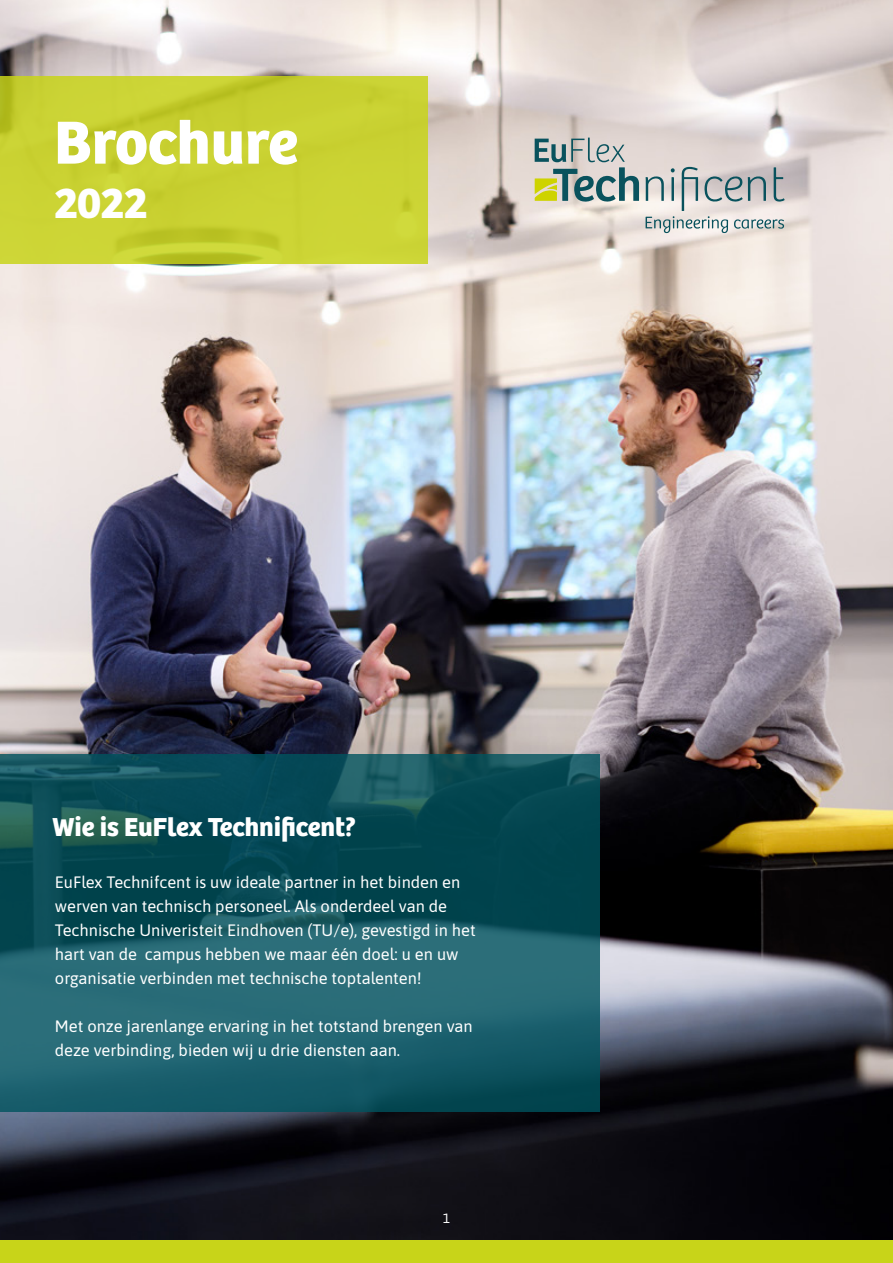
<style>
.page{position:relative;width:893px;height:1263px;background:#fff}
.page>*{position:absolute;margin:0;border:0;box-sizing:border-box;transform-origin:0 0}
.t1{font:700 63px "Bree";color:#fff}
.t2{font:700 45px "Bree";color:#fff}
.t3{font:700 27px "Bree";color:#fff}
.t4{font:16.5px/24px "Asap";color:#fff}
.t5{font:13.5px "Asap";color:#fff}
</style>
<div class="page">
<img style="left:0;top:0;width:893px;height:1240px">
<svg style="left:0;top:77px;width:427px;height:187px;background:#c8d131"></svg>
<svg style="left:646px;top:166px;width:139px;height:68px;background:#c3c6c6"></svg>
<svg style="left:535px;top:138px;width:104px;height:64px;background:#a6b3a5"></svg>
<svg style="left:1px;top:754px;width:599px;height:357px;background:#145761"></svg>
<div style="left:0;top:1240px;width:893px;height:23px;background:#c8d419"></div>
<h1 class="t1" style="left:54px;top:105px;width:245px">Brochure</h1>
<h2 class="t2" style="left:54px;top:175px;width:95px">2022</h2>
<h3 class="t3" style="left:53px;top:810px;width:305px">Wie is EuFlex Technificent?</h3>
<p class="t4" style="left:55px;top:869px;width:422px">EuFlex Technifcent is uw ideale partner in het binden en werven van technisch personeel. Als onderdeel van de Technische Univeristeit Eindhoven (TU/e), gevestigd in het hart van de campus hebben we maar één doel: u en uw organisatie verbinden met technische toptalenten!</p>
<p class="t4" style="left:55px;top:1013px;width:419px">Met onze jarenlange ervaring in het totstand brengen van deze verbinding, bieden wij u drie diensten aan.</p>
<p class="t5" style="left:443px;top:1209px;width:9px">1</p>
</div>
